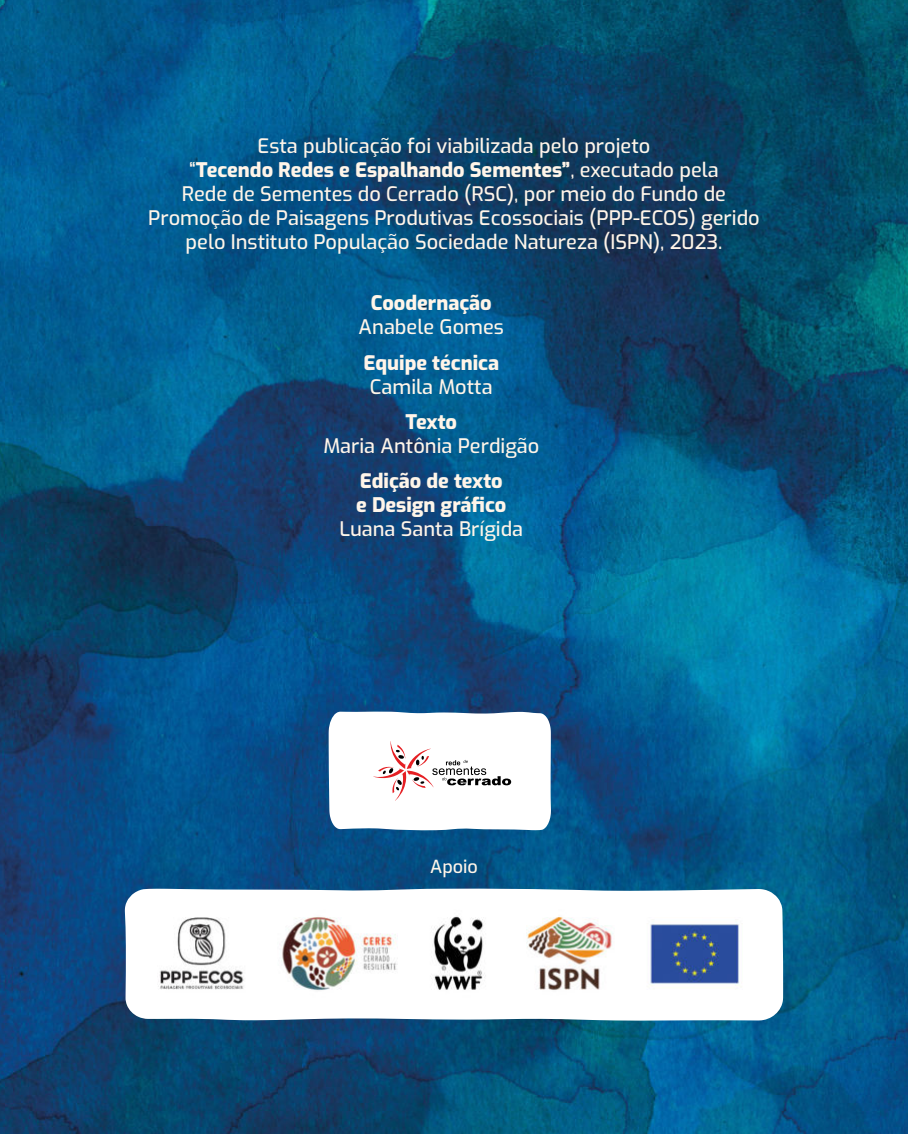
<style>
.page{position:relative;width:908px;height:1134px;background:#fff}
.page>*{position:absolute;margin:0;border:0;box-sizing:border-box;transform-origin:0 0}
.t1{font:500 20px/24px "Exo";color:#fff5e9;text-align:center}
.t2{font:800 20px/24px "Exo";color:#fff5e9}
.t3{font:500 18px "Exo";color:#fff5e9}
.s1{font-weight:800}
</style>
<div class="page">
<img style="left:0;top:0;width:907px;height:1134px">
<svg style="left:328px;top:711px;width:222px;height:119px"></svg>
<svg style="left:125px;top:888px;width:657px;height:133px"></svg>
<img style="left:141px;top:885px;width:625px;height:135px">
<p class="t1" style="left:148px;top:133px;width:613px">Esta publicação foi viabilizada pelo projeto<br>“<span class="s1">Tecendo Redes e Espalhando Sementes”</span>, executado pela<br>Rede de Sementes do Cerrado (RSC), por meio do Fundo de Promoção de Paisagens Produtivas Ecossociais (PPP-ECOS) gerido pelo Instituto População Sociedade Natureza (ISPN), 2023.</p>
<p class="t2" style="left:370px;top:290px;width:122px">Coodernação</p>
<p class="t1" style="left:358px;top:314px;width:147px">Anabele Gomes</p>
<p class="t2" style="left:363px;top:349px;width:137px">Equipe técnica</p>
<p class="t1" style="left:370px;top:373px;width:124px">Camila Motta</p>
<p class="t2" style="left:405px;top:409px;width:53px">Texto</p>
<p class="t1" style="left:323px;top:433px;width:217px">Maria Antônia Perdigão</p>
<p class="t2" style="left:356px;top:468px;width:151px">Edição de texto e Design gráfico</p>
<p class="t1" style="left:339px;top:516px;width:185px">Luana Santa Brígida</p>
<p class="t3" style="left:430px;top:857px;width:49px">Apoio</p>
</div>
